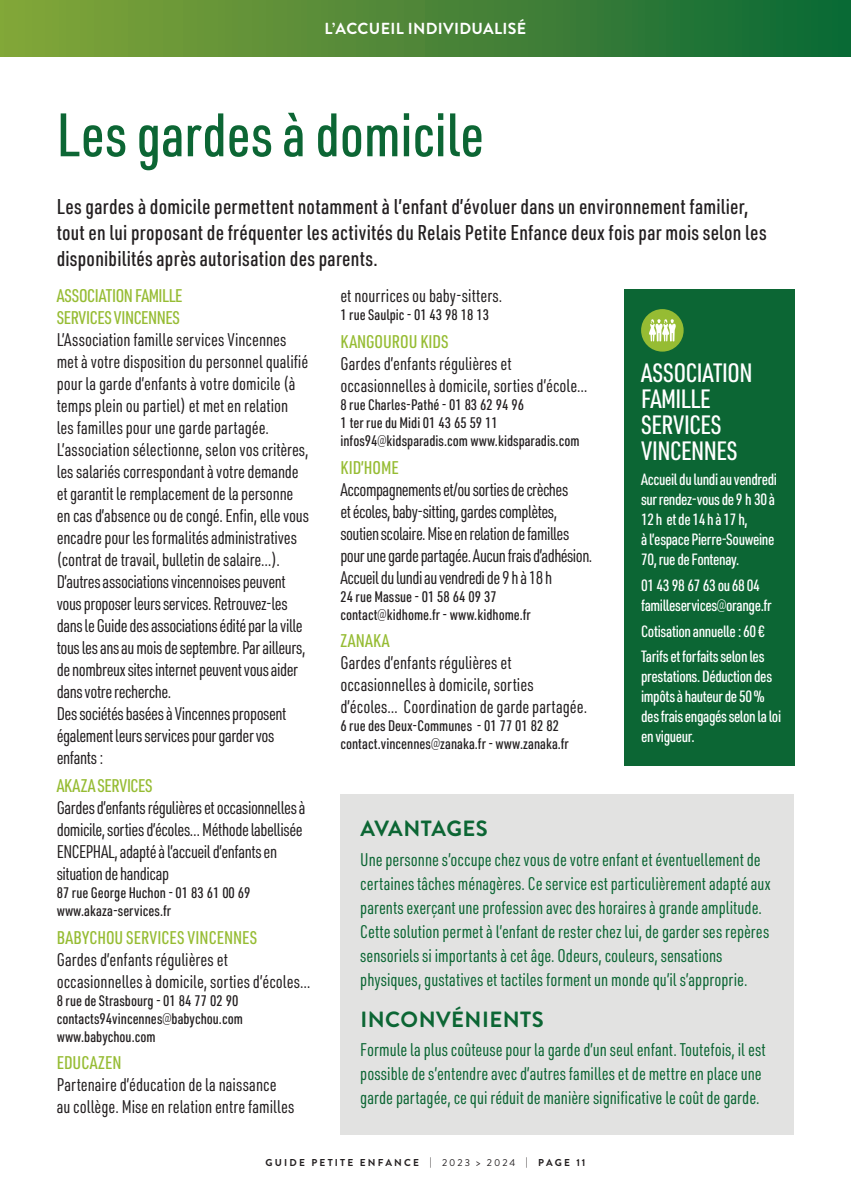
<style>
.page{position:relative;width:851px;height:1191px;background:#fff}
.page>*{position:absolute;margin:0;border:0;box-sizing:border-box;transform-origin:0 0}
.t1{font:500 60px "URWDIN Cond";color:#0c6634}
.t2{font:500 26px/26px "URWDIN Cond";letter-spacing:-.02em;color:#fff}
.t3{font:700 22px "Brandon Grotesque";letter-spacing:.02em;color:#0c6634}
.t4{font:500 21px/26px "URWDIN Cond";letter-spacing:.01em;color:#231f20}
.t5{font:18px/22px "URWDIN Cond";letter-spacing:-.01em;color:#231f20}
.t6{font:18px/24px "URWDIN Cond";color:#0c6634}
.t7{font:18px/22px "URWDIN Cond";letter-spacing:-.03em;color:#231f20}
.t8{font:500 18px "URWDIN Cond";color:#96bc33}
.t9{font:500 18px/22px "URWDIN Cond";letter-spacing:-.025em;color:#96bc33}
.t10{font:500 16px/20px "URWDIN Cond";letter-spacing:-.025em;color:#fff}
.t11{font:700 16px "Brandon Grotesque";letter-spacing:.02em;color:#fff}
.t12{font:500 15px/18px "URWDIN Cond";color:#231f20}
.t13{font:700 10px "Brandon Grotesque";letter-spacing:.22em;color:#231f20}
.s1{font-weight:200}
.s2{font-weight:400}
</style>
<div class="page">
<div style="left:340px;top:794px;width:454px;height:340px;background:#e2e2e1"></div>
<div style="left:0;top:0;width:850px;height:57px;background:linear-gradient(to right,#87a539,#0d6836)"></div>
<div style="left:624px;top:289px;width:170px;height:476px;background:#0c6634"></div>
<div style="left:641px;top:309px;width:42px;height:42px;background:#96bc33;border-radius:50%"></div>
<svg style="left:649px;top:319px;width:27px;height:22px"></svg>
<p class="t11" style="left:324px;top:17px;width:203px">L’ACCUEIL INDIVIDUALISÉ</p>
<h1 class="t1" style="left:57px;top:95px;width:429px">Les gardes à domicile</h1>
<p class="t4" style="left:57px;top:192px;width:711px">Les gardes à domicile permettent notamment à l’enfant d’évoluer dans un environnement familier, tout en lui proposant de fréquenter les activités du Relais Petite Enfance deux fois par mois selon les disponibilités après autorisation des parents.</p>
<p class="t5" style="left:340px;top:284px;width:163px">et nourrices ou baby-sitters.</p>
<p class="t12" style="left:340px;top:305px;width:150px">1 rue Saulpic - 01 43 98 18 13</p>
<p class="t8" style="left:340px;top:329px;width:110px">KANGOUROU KIDS</p>
<p class="t5" style="left:340px;top:352px;width:249px">Gardes d’enfants régulières et occasionnelles à domicile, sorties d’école…</p>
<p class="t12" style="left:340px;top:395px;width:240px">8 rue Charles-Pathé - 01 83 62 94 96<br>1 ter rue du Midi 01 43 65 59 11 infos94<span class="s1">@</span>kidsparadis.com www.kidsparadis.com</p>
<p class="t8" style="left:340px;top:455px;width:60px">KID’HOME</p>
<p class="t7" style="left:340px;top:477px;width:253px">Accompagnements et/ou sorties de crèches<br>et écoles, baby-sitting, gardes complètes, soutien scolaire.Mise en relation de familles pourune garde partagée. Aucun frais d’adhésion.<br>Accueil du lundiau vendredi de 9h à 18h</p>
<p class="t12" style="left:340px;top:587px;width:192px">24 rue Massue - 01 58 64 09 37 contact<span class="s1">@</span>kidhome.fr - www.kidhome.fr</p>
<p class="t8" style="left:340px;top:629px;width:51px">ZANAKA</p>
<p class="t5" style="left:340px;top:651px;width:248px">Gardes d’enfants régulières et occasionnelles à domicile, sorties d’écoles… Coordination de garde partagée.</p>
<p class="t12" style="left:340px;top:716px;width:230px">6 rue des Deux-Communes - 01 77 01 82 82 contact.vincennes<span class="s1">@</span>zanaka.fr - www.zanaka.fr</p>
<p class="t9" style="left:57px;top:284px;width:127px">ASSOCIATION FAMILLE<br>SERVICES VINCENNES</p>
<p class="t5" style="left:57px;top:328px;width:254px">L’Association famille services Vincennes met à votre disposition du personnel qualifié pour la garde d’enfants à votre domicile (à temps plein ou partiel) et met en relation les familles pour une garde partagée.<br>L’association sélectionne, selon vos critères, les salariés correspondant à votre demande et garantit le remplacement de la personne en cas d’absence ou de congé. Enfin, elle vous encadre pour les formalités administratives (contrat de travail, bulletin de salaire…).<br>D’autres associations vincennoises peuvent vous proposer leurs services. Retrouvez-les dans le Guide des associations édité par la ville tous les ans au mois de septembre. Par ailleurs, de nombreux sites internet peuvent vous aider dans votre recherche.<br>Des sociétés basées à Vincennes proposent également leurs services pour garder vos enfants :</p>
<p class="t8" style="left:57px;top:773px;width:97px">AKAZA SERVICES</p>
<p class="t5" style="left:57px;top:796px;width:250px">Gardes d’enfants régulières et occasionnelles à domicile, sorties d’écoles… Méthode labellisée ENCEPHAL, adapté à l’accueil d’enfants en situation de handicap</p>
<p class="t12" style="left:57px;top:883px;width:195px">87 rue George Huchon - 01 83 61 00 69 www.akaza-services.fr</p>
<p class="t8" style="left:57px;top:925px;width:202px">BABYCHOU SERVICES VINCENNES</p>
<p class="t5" style="left:57px;top:947px;width:255px">Gardes d’enfants régulières et occasionnelles à domicile, sorties d’écoles…</p>
<p class="t12" style="left:57px;top:991px;width:187px">8 rue de Strasbourg - 01 84 77 02 90 contacts94vincennes<span class="s1">@</span>babychou.com www.babychou.com</p>
<p class="t8" style="left:57px;top:1051px;width:66px">EDUCAZEN</p>
<p class="t5" style="left:57px;top:1073px;width:239px">Partenaire d’éducation de la naissance au collège. Mise en relation entre familles</p>
<h2 class="t2" style="left:641px;top:358px;width:113px">ASSOCIATION<br>FAMILLE<br>SERVICES<br>VINCENNES</h2>
<p class="t10" style="left:641px;top:469px;width:137px">Accueil du lundi au vendredi sur rendez-vous de 9 h 30 à<br>12 h et de 14 h à 17 h,<br>à l’espace Pierre-Souweine<br>70, rue de Fontenay.</p>
<p class="t10" style="left:641px;top:575px;width:132px">01 43 98 67 63 ou 68 04 familleservices<span class="s1">@</span>orange.fr</p>
<p class="t10" style="left:641px;top:617px;width:125px;line-height:25.6px">Cotisation annuelle : 60 €<br>Tarifs et forfaits selon les</p>
<p class="t10" style="left:641px;top:666px;width:142px">prestations.Déduction des impôts à hauteur de 50% des frais engagés selon la loi en vigueur.</p>
<p class="t3" style="left:360px;top:813px;width:129px">AVANTAGES</p>
<p class="t6" style="left:360px;top:846px;width:412px">Une personne s’occupe chez vous de votre enfant et éventuellement de certaines tâches ménagères. Ce service est particulièrement adapté aux parents exerçant une profession avec des horaires à grande amplitude.<br>Cette solution permet à l’enfant de rester chez lui, de garder ses repères sensoriels si importants à cet âge. Odeurs, couleurs, sensations physiques, gustatives et tactiles forment un monde qu’il s’approprie.</p>
<p class="t3" style="left:360px;top:1003px;width:185px">INCONVÉNIENTS</p>
<p class="t6" style="left:360px;top:1037px;width:407px">Formule la plus coûteuse pour la garde d’un seul enfant. Toutefois, il est possible de s’entendre avec d’autres familles et de mettre en place une garde partagée, ce qui réduit de manière significative le coût de garde.</p>
<p class="t13" style="left:265px;top:1155px;width:321px">GUIDE PETITE ENFANCE <span class="s2">| 2023 &gt; 2024 |</span> PAGE 11</p>
</div>
